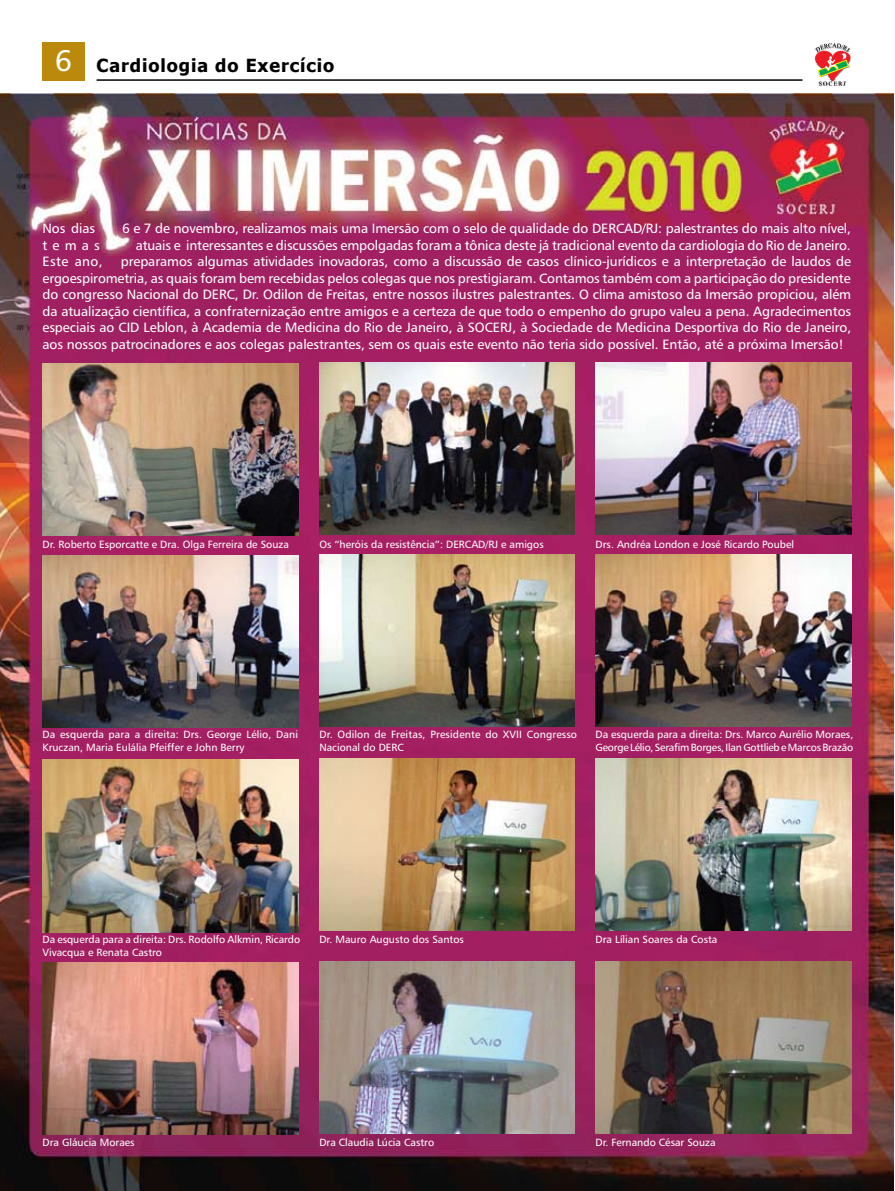
<style>
.page{position:relative;width:895px;height:1191px;background:#fff}
.page>*{position:absolute;margin:0;border:0;box-sizing:border-box;transform-origin:0 0}
.t1{font:700 18px "Tahoma";letter-spacing:.05em;color:#000}
.t2{font:13.5px/16.5px "Humana 777";letter-spacing:-.005em;color:#fff;text-align:justify}
.t3{font:10.5px/12.6px "Humana 777";color:#fff}
.t4{font:10.5px/12.6px "Humana 777";letter-spacing:-.025em;color:#fff}
.s1{font-family:"Humana 777";font-weight:400;font-size:30px;color:#fff}
</style>
<div class="page">
<img style="left:0;top:94px;width:893px;height:1097px">
<div style="left:43px;top:43px;width:42px;height:38px;background:#bb890b"></div>
<svg style="left:815px;top:43px;width:36px;height:43px"></svg>
<hr style="left:97px;top:79px;width:705px;height:2px;background:#000">
<img style="left:43px;top:363px;width:255px;height:173px">
<img style="left:319px;top:362px;width:256px;height:173px">
<img style="left:596px;top:362px;width:255px;height:173px">
<img style="left:43px;top:555px;width:255px;height:172px">
<img style="left:319px;top:554px;width:256px;height:173px">
<img style="left:596px;top:554px;width:255px;height:173px">
<img style="left:43px;top:759px;width:255px;height:173px">
<img style="left:319px;top:758px;width:256px;height:173px">
<img style="left:596px;top:758px;width:255px;height:173px">
<img style="left:43px;top:962px;width:255px;height:173px">
<img style="left:319px;top:961px;width:256px;height:172px">
<img style="left:596px;top:961px;width:255px;height:172px">
<h1 class="t1" style="left:55px;top:53px;width:281px"><span class="s1">6</span> Cardiologia do Exercício</h1>
<p class="t2" style="left:43px;top:220px;width:54px">Nos dias</p>
<p class="t2" style="left:122px;top:220px;width:730px">6 e 7 de novembro, realizamos mais uma Imersão com o selo de qualidade do DERCAD/RJ: palestrantes do mais alto nível,</p>
<p class="t2" style="left:43px;top:236px;width:59px">temas</p>
<p class="t2" style="left:136px;top:236px;width:717px">atuais e interessantes e discussões empolgadas foram a tônica deste já tradicional evento da cardiologia do Rio de Janeiro.</p>
<p class="t2" style="left:43px;top:253px;width:62px">Este ano,</p>
<p class="t2" style="left:43px;top:253px;width:810px;text-indent:78px">preparamos algumas atividades inovadoras, como a discussão de casos clínico-jurídicos e a interpretação de laudos de ergoespirometria, as quais foram bem recebidas pelos colegas que nos prestigiaram. Contamos também com a participação do presidente do congresso Nacional do DERC, Dr. Odilon de Freitas, entre nossos ilustres palestrantes. O clima amistoso da Imersão propiciou, além da atualização científica, a confraternização entre amigos e a certeza de que todo o empenho do grupo valeu a pena. Agradecimentos especiais ao CID Leblon, à Academia de Medicina do Rio de Janeiro, à SOCERJ, à Sociedade de Medicina Desportiva do Rio de Janeiro, aos nossos patrocinadores e aos colegas palestrantes, sem os quais este evento não teria sido possível. Então, até a próxima Imersão!</p>
<p class="t3" style="left:43px;top:537px;width:248px">Dr. Roberto Esporcatte e Dra. Olga Ferreira de Souza</p>
<p class="t3" style="left:319px;top:537px;width:226px">Os “heróis da resistência”: DERCAD/RJ e amigos</p>
<p class="t3" style="left:596px;top:537px;width:200px">Drs. Andréa London e José Ricardo Poubel</p>
<p class="t3" style="left:43px;top:728px;width:257px">Da esquerda para a direita: Drs. George Lélio, Dani<br>Kruczan, Maria Eulália Pfeiffer e John Berry</p>
<p class="t3" style="left:319px;top:728px;width:259px">Dr. Odilon de Freitas, Presidente do XVII Congresso<br>Nacional do DERC</p>
<p class="t4" style="left:595px;top:728px;width:259px">Da esquerda para a direita: Drs. Marco Aurélio Moraes,<br>George Lélio, Serafim Borges, Ilan Gottlieb e Marcos Brazão</p>
<p class="t3" style="left:43px;top:932px;width:259px">Da esquerda para a direita: Drs. Rodolfo Alkmin, Ricardo<br>Vivacqua e Renata Castro</p>
<p class="t3" style="left:319px;top:932px;width:146px">Dr. Mauro Augusto dos Santos</p>
<p class="t3" style="left:595px;top:932px;width:123px">Dra Lílian Soares da Costa</p>
<p class="t3" style="left:42px;top:1136px;width:94px">Dra Gláucia Moraes</p>
<p class="t3" style="left:319px;top:1136px;width:116px">Dra Claudia Lúcia Castro</p>
<p class="t3" style="left:595px;top:1136px;width:122px">Dr. Fernando César Souza</p>
</div>
